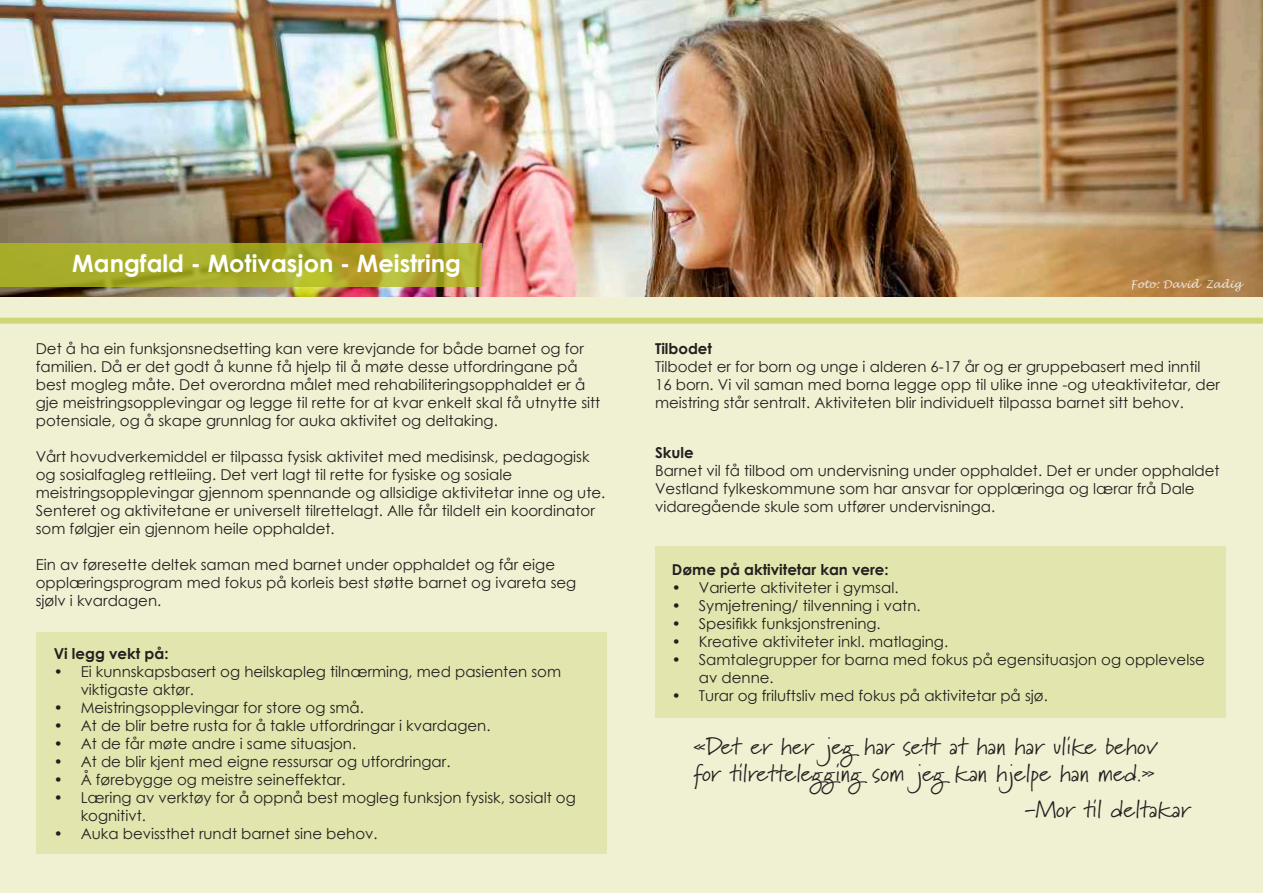
<style>
.page{position:relative;width:1263px;height:893px;background:#fff}
.page>*{position:absolute;margin:0;border:0;box-sizing:border-box;transform-origin:0 0}
.t1{font:24px/27px "Marydale";color:#231f20}
.t2{font:700 24px "Century Gothic";color:#fff}
.t3{font:15px/18px "Century Gothic";color:#231f20}
.t4{font:700 15px "Century Gothic";color:#231f20}
.t5{font:italic 10.5px "Lucida Handwriting";color:#fff}
</style>
<div class="page">
<div style="left:0;top:297px;width:1263px;height:596px;background:#eff1d2"></div>
<img style="left:0;top:0;width:1263px;height:297px">
<svg style="left:0;top:243px;width:482px;height:44px;fill:#aaae2b"></svg>
<div style="left:0;top:318px;width:1263px;height:6px;background:#cfd677"></div>
<div style="left:655px;top:546px;width:570px;height:172px;background:#e2e6ae"></div>
<div style="left:36px;top:632px;width:570px;height:222px;background:#e2e6ae"></div>
<h1 class="t2" style="left:72px;top:245px;width:390px">Mangfald - Motivasjon - Meistring</h1>
<p class="t3" style="left:36px;top:340px;width:566px">Det å ha ein funksjonsnedsetting kan vere krevjande for både barnet og for familien. Då er det godt å kunne få hjelp til å møte desse utfordringane på best mogleg måte. Det overordna målet med rehabiliteringsopphaldet er å gje meistringsopplevingar og legge til rette for at kvar enkelt skal få utnytte sitt potensiale, og å skape grunnlag for auka aktivitet og deltaking.</p>
<p class="t3" style="left:36px;top:448px;width:571px">Vårt hovudverkemiddel er tilpassa fysisk aktivitet med medisinsk, pedagogisk og sosialfagleg rettleiing. Det vert lagt til rette for fysiske og sosiale meistringsopplevingar gjennom spennande og allsidige aktivitetar inne og ute.<br>Senteret og aktivitetane er universelt tilrettelagt. Alle får tildelt ein koordinator som følgjer ein gjennom heile opphaldet.</p>
<p class="t3" style="left:36px;top:556px;width:542px">Ein av føresette deltek saman med barnet under opphaldet og får eige opplæringsprogram med fokus på korleis best støtte barnet og ivareta seg sjølv i kvardagen.</p>
<p class="t4" style="left:54px;top:642px;width:116px">Vi legg vekt på:</p>
<p class="t3" style="left:81px;top:662px;width:482px;text-indent:-27px">• Ei kunnskapsbasert og heilskapleg tilnærming, med pasienten som viktigaste aktør.</p>
<p class="t3" style="left:54px;top:698px;width:312px">• Meistringsopplevingar for store og små.</p>
<p class="t3" style="left:54px;top:716px;width:438px">• At de blir betre rusta for å takle utfordringar i kvardagen.</p>
<p class="t3" style="left:54px;top:734px;width:304px">• At de får møte andre i same situasjon.</p>
<p class="t3" style="left:54px;top:752px;width:398px">• At de blir kjent med eigne ressursar og utfordringar.</p>
<p class="t3" style="left:54px;top:770px;width:293px">• Å førebygge og meistre seineffektar.</p>
<p class="t3" style="left:81px;top:788px;width:497px;text-indent:-27px">• Læring av verktøy for å oppnå best mogleg funksjon fysisk, sosialt og kognitivt.</p>
<p class="t3" style="left:54px;top:824px;width:326px">• Auka bevissthet rundt barnet sine behov.</p>
<p class="t5" style="left:1131px;top:278px;width:112px">Foto: David Zadig</p>
<p class="t4" style="left:655px;top:337px;width:58px">Tilbodet</p>
<p class="t3" style="left:655px;top:358px;width:567px">Tilbodet er for born og unge i alderen 6-17 år og er gruppebasert med inntil<br>16 born. Vi vil saman med borna legge opp til ulike inne -og uteaktivitetar, der meistring står sentralt. Aktiviteten blir individuelt tilpassa barnet sitt behov.</p>
<p class="t4" style="left:655px;top:441px;width:40px">Skule</p>
<p class="t3" style="left:655px;top:461px;width:566px">Barnet vil få tilbod om undervisning under opphaldet. Det er under opphaldet<br>Vestland fylkeskommune som har ansvar for opplæringa og lærar frå Dale vidaregående skule som utfører undervisninga.</p>
<p class="t4" style="left:672px;top:558px;width:218px">Døme på aktivitetar kan vere:</p>
<p class="t3" style="left:672px;top:578px;width:228px">• Varierte aktiviteter i gymsal.</p>
<p class="t3" style="left:672px;top:596px;width:250px">• Symjetrening/ tilvenning i vatn.</p>
<p class="t3" style="left:672px;top:614px;width:210px">• Spesifikk funksjonstrening.</p>
<p class="t3" style="left:672px;top:632px;width:278px">• Kreative aktiviteter inkl. matlaging.</p>
<p class="t3" style="left:699px;top:650px;width:508px;text-indent:-27px">• Samtalegrupper for barna med fokus på egensituasjon og opplevelse av denne.</p>
<p class="t3" style="left:672px;top:686px;width:377px">• Turar og friluftsliv med fokus på aktivitetar på sjø.</p>
<h1 class="t1" style="left:693px;top:732px;width:465px">«Det er her jeg har sett at han har ulike behov for tilrettelegging som jeg kan hjelpe han med.»</h1>
<h1 class="t1" style="left:1024px;top:795px;width:168px">-Mor til deltakar</h1>
</div>
